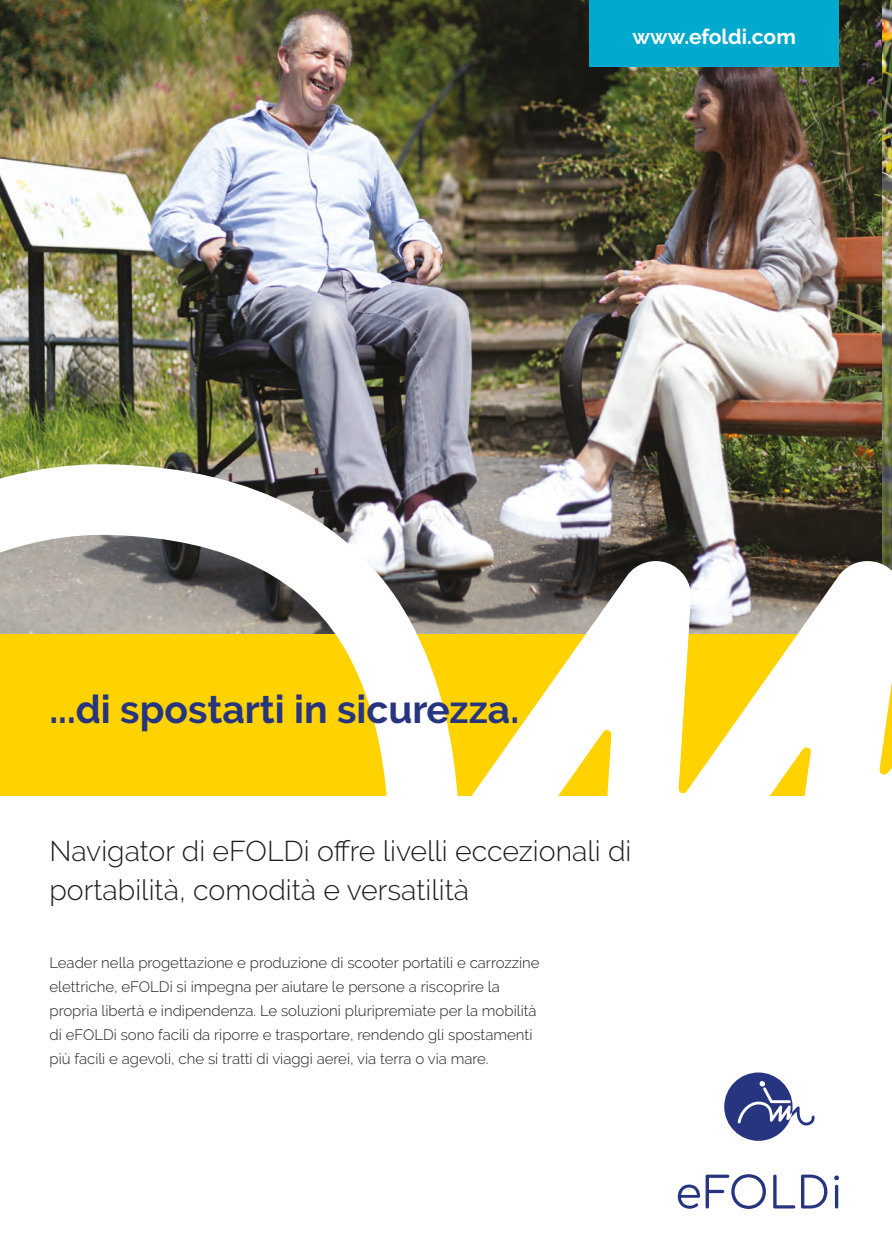
<style>
.page{position:relative;width:892px;height:1260px;background:#fff}
.page>*{position:absolute;margin:0;border:0;box-sizing:border-box;transform-origin:0 0}
.t1{font:700 39px "Raleway";color:#273580}
.t2{font:300 28.5px/39px "Raleway";color:#1d1d1b}
.t3{font:700 21px "Raleway";color:#fff}
.t4{font:300 15px/24px "Raleway";color:#1d1d1b}
</style>
<div class="page">
<img style="left:0;top:0;width:883px;height:460px">
<img style="left:883px;top:0;width:9px;height:460px">
<svg style="left:724px;top:1072px;width:91px;height:68px"></svg>
<svg style="left:678px;top:1184px;width:22px;height:24px"></svg>
<svg style="left:706px;top:1174px;width:60px;height:34px"></svg>
<svg style="left:773px;top:1174px;width:22px;height:34px"></svg>
<svg style="left:801px;top:1174px;width:26px;height:34px"></svg>
<svg style="left:834px;top:1175px;width:5px;height:33px"></svg>
<svg style="left:0;top:460px;width:892px;height:336px"></svg>
<div style="left:590px;top:0;width:249px;height:66px;background:#00aace"></div>
<p class="t3" style="left:633px;top:24px;width:165px">www.efoldi.com</p>
<p class="t1" style="left:50px;top:687px;width:471px">...di spostarti in sicurezza.</p>
<p class="t2" style="left:50px;top:831px;width:583px">Navigator di eFOLDi offre livelli eccezionali di portabilità, comodità e versatilità</p>
<p class="t4" style="left:50px;top:950px;width:492px">Leader nella progettazione e produzione di scooter portatili e carrozzine elettriche, eFOLDi si impegna per aiutare le persone a riscoprire la propria libertà e indipendenza. Le soluzioni pluripremiate per la mobilità di eFOLDi sono facili da riporre e trasportare, rendendo gli spostamenti più facili e agevoli, che si tratti di viaggi aerei, via terra o via mare.</p>
</div>
